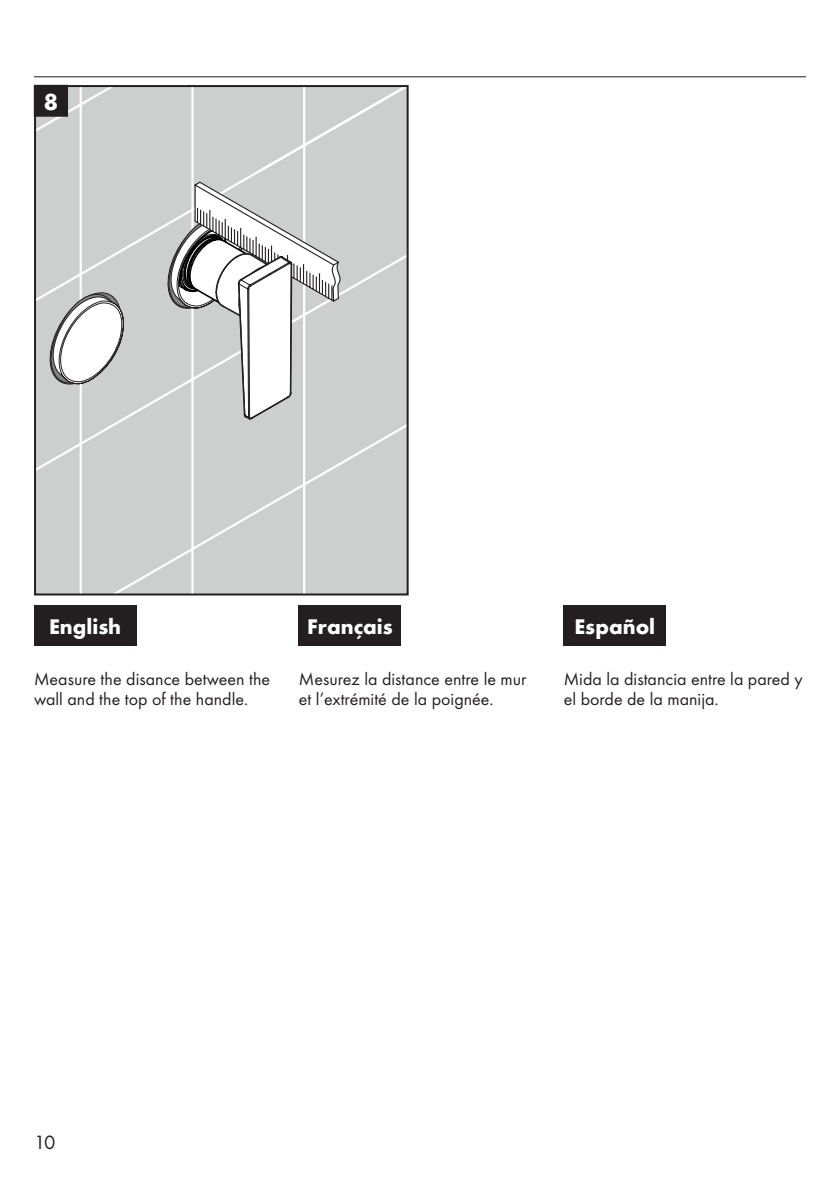
<style>
.page{position:relative;width:840px;height:1191px;background:#fff}
.page>*{position:absolute;margin:0;border:0;box-sizing:border-box;transform-origin:0 0}
.t1{font:700 24px "Futura TOT";color:#fff}
.t2{font:700 22px "Futura TOT";color:#fff}
.t3{font:20px "Futura TOT Boo";color:#231f20}
.t4{font:18px/20px "Futura TOT Boo";color:#231f20}
</style>
<div class="page">
<hr style="left:34px;top:76px;width:771px;height:1px;background:#231f20">
<div style="left:34px;top:605px;width:102px;height:41px;background:#231f20"></div>
<div style="left:299px;top:605px;width:102px;height:41px;background:#231f20"></div>
<div style="left:563px;top:605px;width:102px;height:41px;background:#231f20"></div>
<div style="left:37px;top:88px;width:368px;height:504px;background:#cdcfcf"></div>
<svg style="left:45px;top:286px;width:81px;height:104px"></svg>
<svg style="left:163px;top:181px;width:178px;height:240px"></svg>
<div style="left:34px;top:85px;width:374px;height:510px;border:2px solid #231f20"></div>
<div style="left:34px;top:85px;width:33px;height:31px;background:#231f20"></div>
<div style="left:34px;top:85px;width:34px;height:31px;border:1px solid #231f20"></div>
<h1 class="t1" style="left:44px;top:87px;width:16px">8</h1>
<p class="t2" style="left:49px;top:613px;width:74px">English</p>
<p class="t2" style="left:307px;top:613px;width:87px">Français</p>
<p class="t2" style="left:574px;top:613px;width:82px">Español</p>
<p class="t4" style="left:34px;top:669px;width:237px">Measure the disance between the wall and the top of the handle.</p>
<p class="t4" style="left:299px;top:669px;width:229px">Mesurez la distance entre le mur et l’extrémité de la poignée.</p>
<p class="t4" style="left:563px;top:669px;width:240px">Mida la distancia entre la pared y el borde de la manija.</p>
<p class="t3" style="left:34px;top:1130px;width:23px">10</p>
</div>
